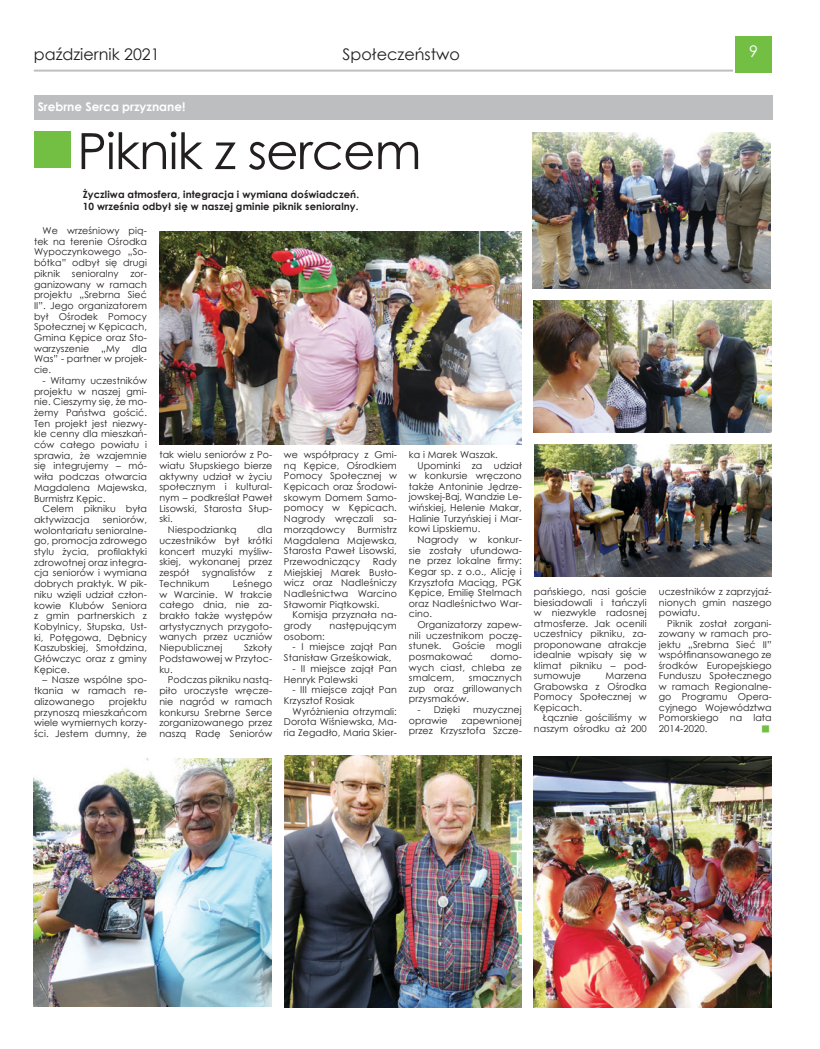
<style>
.page{position:relative;width:820px;height:1049px;background:#fff}
.page>*{position:absolute;margin:0;border:0;box-sizing:border-box;transform-origin:0 0}
.t1{font:50px "Century Gothic";letter-spacing:-.02em;color:#231f20}
.t2{font:16px "Century Gothic";color:#231f20}
.t3{font:16px "Century Gothic";color:#fff}
.t4{font:700 12px "Century Gothic";color:#fff}
.t5{font:700 10px/12px "Century Gothic";letter-spacing:.01em;color:#231f20}
.t6{font:9.5px/10.7px "Century Gothic";letter-spacing:.01em;color:#231f20;text-align:justify}
</style>
<div class="page">
<hr style="left:34px;top:70px;width:698px;height:2px;background:#bcbec0">
<div style="left:735px;top:36px;width:36px;height:36px;background:#72bf44"></div>
<div style="left:34px;top:96px;width:737px;height:24px;background:#bcbec0"></div>
<div style="left:34px;top:132px;width:36px;height:36px;background:#72bf44"></div>
<img style="left:532px;top:132px;width:238px;height:156px">
<img style="left:159px;top:231px;width:362px;height:213px">
<img style="left:533px;top:756px;width:238px;height:252px">
<img style="left:34px;top:758px;width:237px;height:249px">
<img style="left:533px;top:300px;width:238px;height:132px">
<img style="left:284px;top:755px;width:237px;height:252px">
<img style="left:534px;top:444px;width:237px;height:132px">
<h2 class="t2" style="left:34px;top:43px;width:127px">październik 2021</h2>
<h2 class="t2" style="left:342px;top:43px;width:119px">Społeczeństwo</h2>
<h2 class="t3" style="left:749px;top:40px;width:10px">9</h2>
<p class="t4" style="left:38px;top:97px;width:149px">Srebrne Serca przyznane!</p>
<h1 class="t1" style="left:77px;top:116px;width:345px">Piknik z sercem</h1>
<p class="t5" style="left:83px;top:188px;width:278px">Życzliwa atmosfera, integracja i wymiana doświadczeń.<br>10 września odbył się w naszej gminie piknik senioralny.</p>
<p class="t6" style="left:34px;top:225px;width:114px;text-indent:9px">We wrześniowy pią&shy;tek na terenie Ośrodka Wypoczynkowego „So&shy;bótka” odbył się drugi piknik senioralny zor&shy;ganizowany w ramach projektu „Srebrna Sieć II”. Jego organizatorem był Ośrodek Pomocy Społecznej w Kępicach, Gmina Kępice oraz Sto&shy;warzyszenie</p>
<p class="t6" style="left:34px;top:343px;width:114px;text-indent:98px">dla Was” - partner w projek&shy;cie.</p>
<p class="t6" style="left:34px;top:375px;width:114px;text-indent:9px">- Witamy uczestników projektu w naszej gmi&shy;nie. Cieszymy się, że mo&shy;żemy Państwa gościć.<br>Ten projekt jest niezwy&shy;kle cenny dla mieszkań&shy;ców całego powiatu i sprawia, że wzajemnie się integrujemy – mó&shy;wiła podczas otwarcia Magdalena Majewska, Burmistrz Kępic.</p>
<p class="t6" style="left:34px;top:503px;width:114px;text-indent:9px">Celem pikniku była aktywizacja</p>
<p class="t6" style="left:101px;top:343px;width:20px">„My</p>
<p class="t6" style="left:34px;top:514px;width:114px;text-indent:69px">seniorów, wolontariatu senioralne&shy;go, promocja zdrowego stylu życia, profilaktyki zdrowotnej oraz integra&shy;cja seniorów i wymiana dobrych praktyk. W pik&shy;niku wzięli udział człon&shy;kowie Klubów Seniora z gmin partnerskich z Kobylnicy, Słupska, Ust&shy;ki, Potęgowa, Dębnicy Kaszubskiej, Smołdzina, Główczyc oraz z gminy Kępice.</p>
<p class="t6" style="left:34px;top:674px;width:114px;text-indent:9px">– Nasze wspólne spo&shy;tkania w ramach re&shy;alizowanego</p>
<p class="t6" style="left:34px;top:696px;width:114px;text-indent:75px">projektu przynoszą mieszkańcom wiele wymiernych korzy&shy;ści. Jestem dumny, że</p>
<p class="t6" style="left:159px;top:449px;width:114px">tak wielu seniorów z Po-</p>
<p class="t6" style="left:159px;top:460px;width:114px">wiatu Słupskiego bierze</p>
<p class="t6" style="left:159px;top:470px;width:114px">aktywny udział w życiu</p>
<p class="t6" style="left:159px;top:481px;width:114px">społecznym i kultural-</p>
<p class="t6" style="left:159px;top:492px;width:114px">nym – podkreślał Paweł</p>
<p class="t6" style="left:159px;top:503px;width:114px">Lisowski, Starosta Słup-</p>
<p class="t6" style="left:159px;top:513px;width:15px">ski.</p>
<p class="t6" style="left:168px;top:524px;width:70px">Niespodzianką</p>
<p class="t6" style="left:159px;top:524px;width:114px;text-indent:98px">dla uczestników był krótki koncert muzyki myśliw&shy;skiej, wykonanej przez zespół</p>
<p class="t6" style="left:202px;top:567px;width:55px">sygnalistów</p>
<p class="t6" style="left:268px;top:567px;width:6px">z</p>
<p class="t6" style="left:159px;top:578px;width:52px">Technikum</p>
<p class="t6" style="left:159px;top:578px;width:114px;text-indent:73px">Leśnego w Warcinie. W trakcie całego dnia, nie za&shy;brakło także występów artystycznych przygoto&shy;wanych przez uczniów Niepublicznej</p>
<p class="t6" style="left:159px;top:642px;width:114px;text-indent:85px">Szkoły Podstawowej w Przytoc&shy;ku.</p>
<p class="t6" style="left:159px;top:674px;width:114px;text-indent:9px">Podczas pikniku nastą&shy;piło uroczyste wręcze&shy;nie nagród w ramach konkursu Srebrne Serce zorganizowanego przez naszą Radę Seniorów</p>
<p class="t6" style="left:284px;top:449px;width:114px">we współpracy z Gmi&shy;ną Kępice, Ośrodkiem Pomocy Społecznej w Kępicach oraz Środowi&shy;skowym Domem Samo&shy;pomocy w Kępicach.<br>Nagrody wręczali sa&shy;morządowcy</p>
<p class="t6" style="left:284px;top:524px;width:114px;text-indent:73px">Burmistrz Magdalena Majewska, Starosta Paweł Lisowski, Przewodniczący</p>
<p class="t6" style="left:284px;top:556px;width:114px;text-indent:89px">Rady Miejskiej Marek Busło&shy;wicz oraz Nadleśniczy Nadleśnictwa Warcino Sławomir Piątkowski.</p>
<p class="t6" style="left:284px;top:609px;width:114px;text-indent:9px">Komisja przyznała na&shy;grody</p>
<p class="t6" style="left:329px;top:620px;width:69px">następującym</p>
<p class="t6" style="left:284px;top:631px;width:42px">osobom:</p>
<p class="t6" style="left:284px;top:641px;width:114px;text-indent:9px">- I miejsce zajął Pan<br>Stanisław Grześkowiak,</p>
<p class="t6" style="left:284px;top:663px;width:114px;text-indent:9px">- II miejsce zajął Pan<br>Henryk Palewski</p>
<p class="t6" style="left:284px;top:684px;width:114px;text-indent:9px">- III miejsce zajął Pan<br>Krzysztof Rosiak</p>
<p class="t6" style="left:284px;top:706px;width:114px;text-indent:9px">Wyróżnienia otrzymali:<br>Dorota Wiśniewska, Ma&shy;ria Zegadło, Maria Skier-</p>
<p class="t6" style="left:409px;top:449px;width:90px">ka i Marek Waszak.</p>
<p class="t6" style="left:417px;top:460px;width:106px">Upominki za udział</p>
<p class="t6" style="left:409px;top:470px;width:114px">w konkursie wręczono</p>
<p class="t6" style="left:409px;top:481px;width:114px">także Antoninie Jędrze-</p>
<p class="t6" style="left:409px;top:491px;width:114px">jowskej-Baj, Wandzie Le-</p>
<p class="t6" style="left:409px;top:502px;width:114px">wińskiej, Helenie Makar,</p>
<p class="t6" style="left:409px;top:513px;width:114px">Halinie Turzyńskiej i Mar-</p>
<p class="t6" style="left:409px;top:523px;width:73px">kowi Lipskiemu.</p>
<p class="t6" style="left:417px;top:534px;width:106px">Nagrody w konkur-</p>
<p class="t6" style="left:409px;top:545px;width:114px">sie zostały ufundowa-</p>
<p class="t6" style="left:409px;top:555px;width:114px">ne przez lokalne firmy:</p>
<p class="t6" style="left:409px;top:566px;width:114px">Kegar sp. z o.o., Alicję i</p>
<p class="t6" style="left:409px;top:576px;width:114px">Krzysztofa Maciąg, PGK</p>
<p class="t6" style="left:409px;top:587px;width:114px">Kępice, Emilię Stelmach</p>
<p class="t6" style="left:409px;top:598px;width:114px">oraz Nadleśnictwo War-</p>
<p class="t6" style="left:409px;top:608px;width:25px">cino.</p>
<p class="t6" style="left:417px;top:619px;width:106px">Organizatorzy zapew-</p>
<p class="t6" style="left:409px;top:630px;width:114px">nili uczestnikom poczę-</p>
<p class="t6" style="left:409px;top:640px;width:114px">stunek. Goście mogli</p>
<p class="t6" style="left:409px;top:651px;width:66px">posmakować</p>
<p class="t6" style="left:409px;top:651px;width:114px;text-indent:81px">domo&shy;wych ciast, chleba ze smalcem,</p>
<p class="t6" style="left:409px;top:672px;width:114px;text-indent:60px">smacznych zup oraz grillowanych przysmaków.</p>
<p class="t6" style="left:417px;top:704px;width:44px">- Dzięki</p>
<p class="t6" style="left:473px;top:704px;width:50px">muzycznej</p>
<p class="t6" style="left:409px;top:715px;width:40px">oprawie</p>
<p class="t6" style="left:409px;top:715px;width:114px;text-align:right">zapewnionej<br>przez Krzysztofa Szcze-</p>
<p class="t6" style="left:533px;top:586px;width:114px">pańskiego, nasi goście biesiadowali i tańczyli w niezwykle radosnej atmosferze. Jak ocenili uczestnicy pikniku, za&shy;proponowane atrakcje idealnie wpisały się w klimat pikniku – pod&shy;sumowuje</p>
<p class="t6" style="left:533px;top:670px;width:114px;text-indent:72px">Marzena Grabowska z Ośrodka Pomocy Społecznej w Kępicach.</p>
<p class="t6" style="left:533px;top:712px;width:114px;text-align:right">Łącznie gościliśmy w naszym ośrodku aż 200</p>
<p class="t6" style="left:658px;top:586px;width:114px">uczestników z zaprzyjaź&shy;nionych gmin naszego powiatu.</p>
<p class="t6" style="left:658px;top:618px;width:114px;text-indent:9px">Piknik został zorgani&shy;zowany w ramach pro&shy;jektu „Srebrna Sieć II” współfinansowanego ze środków Europejskiego Funduszu Społecznego w ramach Regionalne&shy;go Programu Opera&shy;cyjnego Województwa Pomorskiego na lata 2014-2020.</p>
</div>
